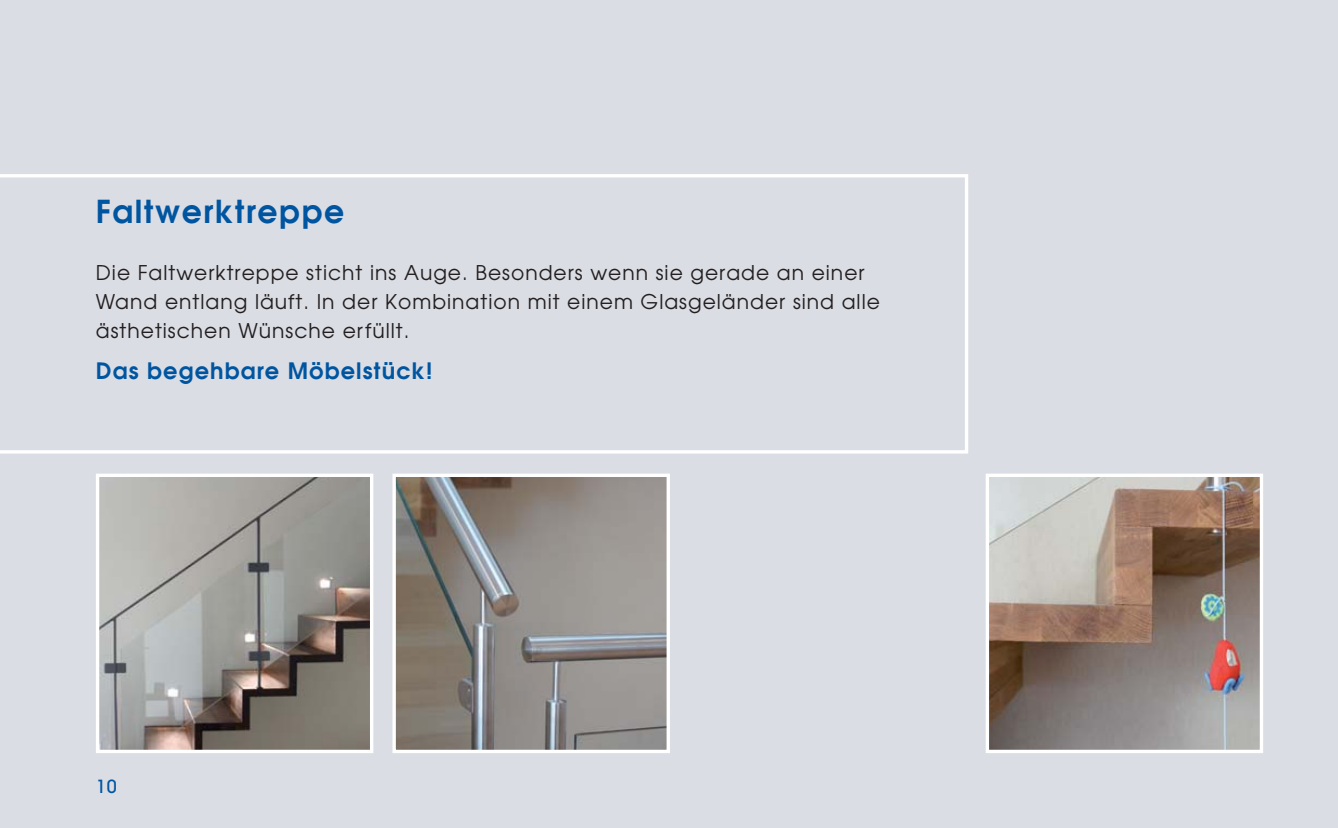
<style>
.page{position:relative;width:1338px;height:828px;background:#dadde4}
.page>*{position:absolute;margin:0;border:0;box-sizing:border-box;transform-origin:0 0}
.t1{font:600 31.5px "Avant Garde";letter-spacing:.05em;color:#0055a1}
.t2{font:600 22.5px "Avant Garde";letter-spacing:.05em;color:#0055a1}
.t3{font:20.25px/29.2px "Avant Garde";letter-spacing:.05em;color:#231f20}
.t4{font:500 18px "Avant Garde";color:#0055a1}
</style>
<div class="page">
<svg style="left:0;top:174px;width:968px;height:279px"></svg>
<img style="left:100px;top:477px;width:269px;height:272px">
<div style="left:96px;top:473px;width:277px;height:280px;border:3px solid #fff"></div>
<img style="left:990px;top:477px;width:269px;height:272px">
<div style="left:986px;top:473px;width:277px;height:280px;border:3px solid #fff"></div>
<img style="left:396px;top:477px;width:270px;height:272px">
<div style="left:392px;top:473px;width:278px;height:280px;border:3px solid #fff"></div>
<h1 class="t1" style="left:96px;top:199px;width:250px">Faltwerktreppe</h1>
<p class="t3" style="left:96px;top:259px;width:785px">Die Faltwerktreppe sticht ins Auge. Besonders wenn sie gerade an einer<br>Wand entlang läuft. In der Kombination mit einem Glasgeländer sind alle ästhetischen Wünsche erfüllt.</p>
<p class="t2" style="left:96px;top:362px;width:338px">Das begehbare Möbelstück!</p>
<p class="t4" style="left:96px;top:779px;width:22px">10</p>
</div>
